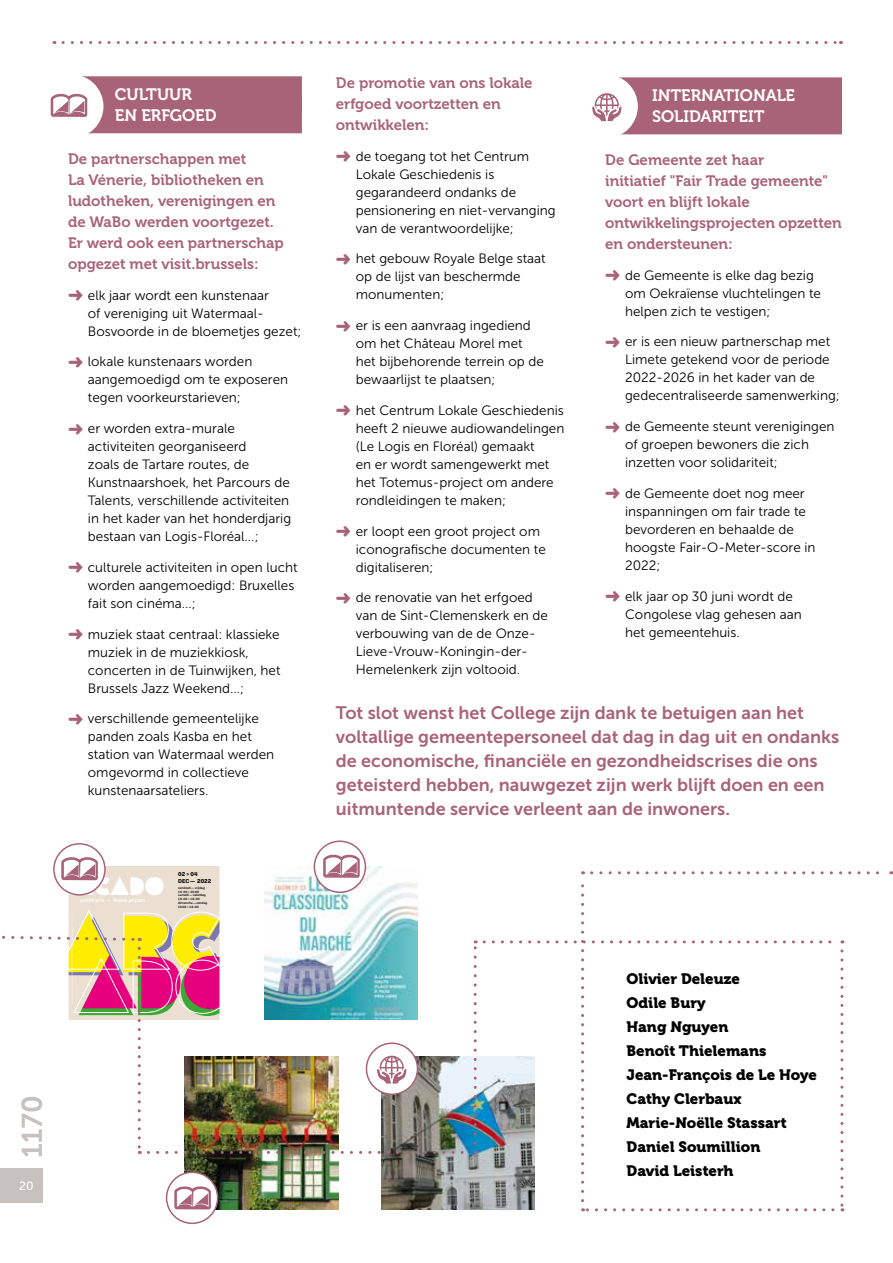
<style>
.page{position:relative;width:893px;height:1263px;background:#fff}
.page>*{position:absolute;margin:0;border:0;box-sizing:border-box;transform-origin:0 0}
.t1{font:25.2px "Flegrei";color:#fff}
.t2{font:18px/24px "Museo Sans 700";color:#a96379}
.t3{font:16.5px/21px "Museo 700";color:#fff}
.t4{font:15px/21px "Museo 700";color:#a96379}
.t5{font:15px/24px "Museo 900";color:#000}
.t6{font:13.5px/18px "Museo Sans 300";color:#000}
.t7{font:12px "Museo Sans 500";color:#fff}
.t8{font:700 5.7px/6.9px "Ballinger";color:#000}
.t9{font:500 5.25px "Ballinger";color:#fff}
.t10{font:500 3.15px/3.9px "Ballinger";color:#000}
.s1{color:#a96379}
</style>
<div class="page">
<div style="left:0;top:1168px;width:43px;height:34px;background:#c7c1bf"></div>
<div style="left:68px;top:76px;width:234px;height:36px;background:#a96379"></div>
<div style="left:68px;top:97px;width:234px;height:36px;background:#a96379"></div>
<div style="left:605px;top:77px;width:237px;height:36px;background:#a96379"></div>
<div style="left:605px;top:98px;width:237px;height:36px;background:#a96379"></div>
<svg style="left:63px;top:41px;width:778px;height:3px"></svg>
<div style="left:40px;top:74px;width:63px;height:64px;background:#fff;border-radius:50%"></div>
<svg style="left:51px;top:94px;width:36px;height:23px"></svg>
<div style="left:574px;top:74px;width:64px;height:64px;background:#fff;border-radius:50%"></div>
<svg style="left:592px;top:93px;width:30px;height:28px"></svg>
<img style="left:185px;top:1157px;width:153px;height:53px">
<div style="left:167px;top:1172px;width:51px;height:51px;background:#fff;border-radius:50%"></div>
<div style="left:166px;top:1171px;width:52px;height:53px;border:2px solid #a96379;border-radius:50%"></div>
<img style="left:381px;top:1057px;width:103px;height:153px">
<svg style="left:484px;top:871px;width:408px;height:340px"></svg>
<svg style="left:174px;top:1186px;width:37px;height:23px"></svg>
<img style="left:2px;top:855px;width:475px;height:302px">
<p class="t3" style="left:115px;top:84px;width:103px">CULTUUR<br>EN ERFGOED</p>
<p class="t4" style="left:68px;top:148px;width:217px">De partnerschappen met<br>La Vénerie, bibliotheken en ludotheken, verenigingen en de WaBo werden voortgezet.<br>Er werd ook een partnerschap opgezet met visit.brussels:</p>
<p class="t6" style="left:88px;top:286px;width:215px;text-indent:-20px"><span class="s1">➜</span> elk jaar wordt een kunstenaar<br>of vereniging uit Watermaal-<br>Bosvoorde in de bloemetjes gezet;</p>
<p class="t6" style="left:88px;top:353px;width:202px;text-indent:-20px"><span class="s1">➜</span> lokale kunstenaars worden aangemoedigd om te exposeren tegen voorkeurstarieven;</p>
<p class="t6" style="left:88px;top:420px;width:205px;text-indent:-20px"><span class="s1">➜</span> er worden extra-murale activiteiten georganiseerd<br>zoals de Tartare routes, de<br>Kunstnaarshoek, het Parcours de<br>Talents, verschillende activiteiten in het kader van het honderdjarig bestaan van Logis-Floréal...;</p>
<p class="t6" style="left:88px;top:558px;width:211px;text-indent:-20px"><span class="s1">➜</span> culturele activiteiten in open lucht worden aangemoedigd: Bruxelles fait son cinéma...;</p>
<p class="t6" style="left:88px;top:625px;width:194px;text-indent:-20px"><span class="s1">➜</span> muziek staat centraal: klassieke muziek in de muziekkiosk, concerten in de Tuinwijken, het<br>Brussels Jazz Weekend...;</p>
<p class="t6" style="left:88px;top:710px;width:188px;text-indent:-20px"><span class="s1">➜</span> verschillende gemeentelijke panden zoals Kasba en het station van Watermaal werden omgevormd in collectieve kunstenaarsateliers.</p>
<h1 class="t1" style="left:59px;top:871px;width:107px">ARCADO</h1>
<p class="t8" style="left:178px;top:870px;width:35px">02 &gt; 04<br>DEC- 2022</p>
<p class="t10" style="left:178px;top:885px;width:31px">vendredi-vrijdag<br>16 .00 &gt; 20.00 samedi-zaterdag<br>10.00 &gt; 18.00 dimanche-zondag<br>10.00 &gt; 1 8 .00</p>
<p class="t9" style="left:80px;top:897px;width:66px">petits prix - kleine prijzen</p>
<p class="t7" style="left:19px;top:1179px;width:16px">20</p>
<p class="t4" style="left:336px;top:72px;width:198px">De promotie van ons lokale erfgoed voortzetten en ontwikkelen:</p>
<p class="t6" style="left:356px;top:147px;width:201px;text-indent:-20px"><span class="s1">➜</span> de toegang tot het Centrum<br>Lokale Geschiedenis is gegarandeerd ondanks de pensionering en niet-vervanging van de verantwoordelijke;</p>
<p class="t6" style="left:356px;top:250px;width:191px;text-indent:-20px"><span class="s1">➜</span> het gebouw Royale Belge staat op de lijst van beschermde monumenten;</p>
<p class="t6" style="left:356px;top:317px;width:190px;text-indent:-20px"><span class="s1">➜</span> er is een aanvraag ingediend om het Château Morel met het bijbehorende terrein op de bewaarlijst te plaatsen;</p>
<p class="t6" style="left:356px;top:401px;width:210px;text-indent:-20px"><span class="s1">➜</span> het Centrum Lokale Geschiedenis heeft 2 nieuwe audiowandelingen (Le Logis en Floréal) gemaakt<br>en er wordt samengewerkt met het Totemus-project om andere rondleidingen te maken;</p>
<p class="t6" style="left:356px;top:522px;width:192px;text-indent:-20px"><span class="s1">➜</span> er loopt een groot project om iconografische documenten te digitaliseren;</p>
<p class="t6" style="left:356px;top:589px;width:194px;text-indent:-20px"><span class="s1">➜</span> de renovatie van het erfgoed van de Sint-Clemenskerk en de verbouwing van de de Onze-<br>Lieve-Vrouw-Koningin-der-<br>Hemelenkerk zijn voltooid.</p>
<p class="t3" style="left:652px;top:85px;width:145px">INTERNATIONALE<br>SOLIDARITEIT</p>
<p class="t4" style="left:605px;top:149px;width:238px">De Gemeente zet haar<br>initiatief "Fair Trade gemeente" voort en blijft lokale ontwikkelingsprojecten opzetten en ondersteunen:</p>
<p class="t6" style="left:625px;top:266px;width:197px;text-indent:-20px"><span class="s1">➜</span> de Gemeente is elke dag bezig om Oekraïense vluchtelingen te helpen zich te vestigen;</p>
<p class="t6" style="left:625px;top:333px;width:216px;text-indent:-20px"><span class="s1">➜</span> er is een nieuw partnerschap met<br>Limete getekend voor de periode<br>2022-2026 in het kader van de gedecentraliseerde samenwerking;</p>
<p class="t6" style="left:625px;top:418px;width:211px;text-indent:-20px"><span class="s1">➜</span> de Gemeente steunt verenigingen of groepen bewoners die zich inzetten voor solidariteit;</p>
<p class="t6" style="left:625px;top:484px;width:192px;text-indent:-20px"><span class="s1">➜</span> de Gemeente doet nog meer inspanningen om fair trade te bevorderen en behaalde de hoogste Fair-O-Meter-score in<br>2022;</p>
<p class="t6" style="left:625px;top:587px;width:178px;text-indent:-20px"><span class="s1">➜</span> elk jaar op 30 juni wordt de<br>Congolese vlag gehesen aan het gemeentehuis.</p>
<p class="t2" style="left:336px;top:701px;width:505px">Tot slot wenst het College zijn dank te betuigen aan het voltallige gemeentepersoneel dat dag in dag uit en ondanks de economische, financiële en gezondheidscrises die ons geteisterd hebben, nauwgezet zijn werk blijft doen en een uitmuntende service verleent aan de inwoners.</p>
<p class="t5" style="left:626px;top:967px;width:192px">Olivier Deleuze<br>Odile Bury<br>Hang Nguyen<br>Benoît Thielemans<br>Jean-François de Le Hoye<br>Cathy Clerbaux<br>Marie-Noëlle Stassart<br>Daniel Soumillion<br>David Leisterh</p>
</div>
